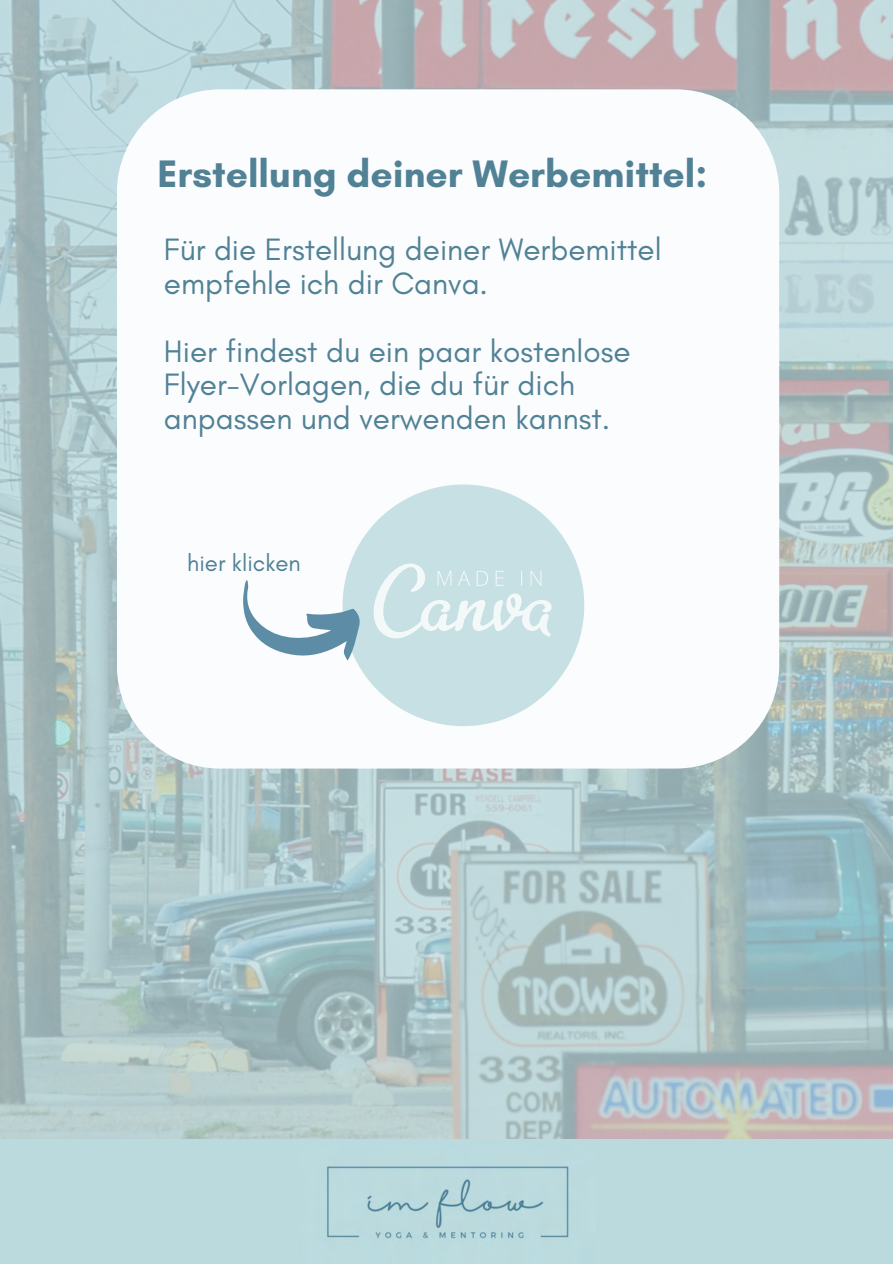
<style>
.page{position:relative;width:893px;height:1264px;background:#fff}
.page>*{position:absolute;margin:0;border:0;box-sizing:border-box;transform-origin:0 0}
.t1{font:700 39px "Glacial Indifference";color:#518195}
.t2{font:31.5px/33.8px "Glacial Indifference";color:#518195}
.t3{font:24px "Glacial Indifference";color:#518195}
</style>
<div class="page">
<div style="left:0;top:0;width:892px;height:1263px;background:#bbdadd"></div>
<img style="left:0;top:0;width:892px;height:1138px">
<div style="left:117px;top:89px;width:662px;height:679px;background:#fafcfd;border-radius:103px"></div>
<svg style="left:362px;top:484px;width:222px;height:242px;fill:#c7e0e3"></svg>
<svg style="left:243px;top:539px;width:309px;height:157px"></svg>
<img style="left:327px;top:1166px;width:242px;height:73px">
<h2 class="t1" style="left:157px;top:150px;width:551px">Erstellung deiner Werbemittel:</h2>
<p class="t2" style="left:164px;top:232px;width:499px">Für die Erstellung deiner Werbemittel empfehle ich dir Canva.</p>
<h1 class="t2" style="left:164px;top:334px;width:468px">Hier findest du ein paar kostenlose<br>Flyer-Vorlagen, die du für dich anpassen und verwenden kannst.</h1>
<h2 class="t3" style="left:187px;top:547px;width:115px">hier klicken</h2>
</div>
